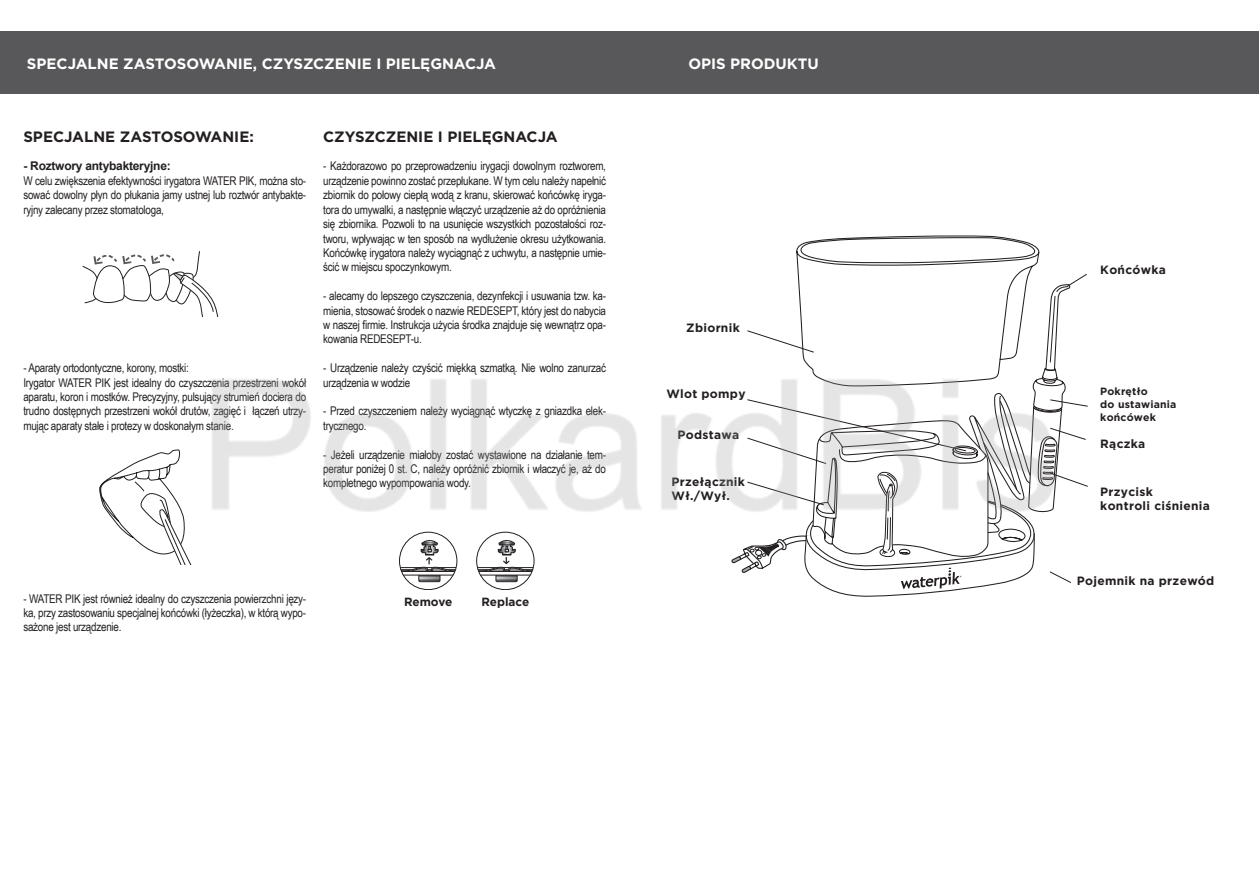
<style>
.page{position:relative;width:1259px;height:893px;background:#fff}
.page>*{position:absolute;margin:0;border:0;box-sizing:border-box;transform-origin:0 0}
.t1{font:700 15px "Gotham";color:#fff}
.t2{font:700 15px "Gotham";color:#231f20}
.t3{font:12px/14.4px "Arial Narrow";letter-spacing:-.02em;color:#231f20;text-align:justify}
.t4{font:700 12px/14.4px "Gotham";letter-spacing:.025em;color:#231f20}
.t5{font:700 12px "Arial";letter-spacing:-.02em;color:#231f20}
.t6{font:700 11.85px "Gotham";color:#231f20}
.t7{font:700 10.5px/12.6px "Gotham";letter-spacing:.02em;color:#231f20}
</style>
<div class="page">
<div style="left:0;top:31px;width:1259px;height:63px;background:#58585a"></div>
<svg style="left:796px;top:235px;width:244px;height:38px"></svg>
<svg style="left:731px;top:273px;width:357px;height:324px"></svg>
<svg style="left:83px;top:251px;width:136px;height:66px"></svg>
<svg style="left:99px;top:450px;width:92px;height:114px"></svg>
<svg style="left:476px;top:547px;width:58px;height:35px"></svg>
<div style="left:476px;top:532px;width:58px;height:58px;border:1px solid #231f20;border-radius:50%"></div>
<svg style="left:399px;top:547px;width:58px;height:35px"></svg>
<div style="left:399px;top:532px;width:58px;height:58px;border:1px solid #231f20;border-radius:50%"></div>
<img style="left:212px;top:346px;width:848px;height:201px">
<p class="t1" style="left:27px;top:54px;width:471px">SPECJALNE ZASTOSOWANIE, CZYSZCZENIE I PIELĘGNACJA</p>
<p class="t1" style="left:688px;top:54px;width:132px">OPIS PRODUKTU</p>
<p class="t2" style="left:23px;top:126px;width:232px">SPECJALNE ZASTOSOWANIE:</p>
<p class="t5" style="left:23px;top:158px;width:149px">- Roztwory antybakteryjne:</p>
<p class="t3" style="left:23px;top:173px;width:284px">W celu zwiększenia efektywności irygatora WATER PIK, można sto&shy;sować dowolny płyn do płukania jamy ustnej lub roztwór antybakte&shy;ryjny zalecany przez stomatologa,</p>
<p class="t3" style="left:23px;top:360px;width:284px;text-align:left">- Aparaty ortodontyczne, korony, mostki:<br>Irygator WATER PIK jest idealny do czyszczenia przestrzeni wokół aparatu, koron i mostków. Precyzyjny, pulsujący strumień dociera do trudno dostępnych przestrzeni wokół drutów, zagięć i łączeń utrzy&shy;mując aparaty stałe i protezy w doskonałym stanie.</p>
<p class="t2" style="left:323px;top:126px;width:236px">CZYSZCZENIE I PIELĘGNACJA</p>
<p class="t3" style="left:323px;top:159px;width:284px">- Każdorazowo po przeprowadzeniu irygacji dowolnym roztworem, urządzenie powinno zostać przepłukane. W tym celu należy napełnić zbiornik do połowy ciepłą wodą z kranu, skierować końcówkę iryga&shy;tora do umywalki, a następnie włączyć urządzenie aż do opróżnienia się zbiornika. Pozwoli to na usunięcie wszystkich pozostałości roz&shy;tworu, wpływając w ten sposób na wydłużenie okresu użytkowania.<br>Końcówkę irygatora należy wyciągnąć z uchwytu, a następnie umie&shy;ścić w miejscu spoczynkowym.</p>
<p class="t3" style="left:323px;top:288px;width:284px">- alecamy do lepszego czyszczenia, dezynfekcji i usuwania tzw. ka&shy;mienia, stosować środek o nazwie REDESEPT, który jest do nabycia w naszej firmie. Instrukcja użycia środka znajduje się wewnątrz opa&shy;kowania REDESEPT-u.</p>
<p class="t3" style="left:323px;top:360px;width:284px">- Urządzenie należy czyścić miękką szmatką. Nie wolno zanurzać urządzenia w wodzie</p>
<p class="t3" style="left:323px;top:403px;width:284px">- Przed czyszczeniem należy wyciągnąć wtyczkę z gniazdka elek&shy;trycznego.</p>
<p class="t3" style="left:323px;top:447px;width:284px">- Jeżeli urządzenie miałoby zostać wystawione na działanie tem&shy;peratur poniżej 0 st. C, należy opróżnić zbiornik i właczyć je, aż do kompletnego wypompowania wody.</p>
<p class="t6" style="left:504px;top:403px;width:50px">Remove</p>
<p class="t6" style="left:581px;top:403px;width:49px">Replace</p>
<p class="t3" style="left:23px;top:591px;width:284px">- WATER PIK jest również idealny do czyszczenia powierzchni języ&shy;ka, przy zastosowaniu specjalnej końcówki (łyżeczka), w którą wypo&shy;sażone jest urządzenie.</p>
<p class="t6" style="left:404px;top:593px;width:50px">Remove</p>
<p class="t6" style="left:481px;top:593px;width:49px">Replace</p>
<p class="t4" style="left:686px;top:320px;width:55px">Zbiornik</p>
<p class="t4" style="left:666px;top:386px;width:81px">Wlot pompy</p>
<p class="t4" style="left:677px;top:428px;width:63px">Podstawa</p>
<p class="t4" style="left:671px;top:474px;width:75px">Przełącznik<br>Wł./Wył.</p>
<p class="t4" style="left:1100px;top:262px;width:67px">Końcówka</p>
<p class="t7" style="left:1100px;top:385px;width:78px">Pokrętło<br>do ustawiania końcówek</p>
<p class="t4" style="left:1100px;top:437px;width:47px">Rączka</p>
<p class="t4" style="left:1100px;top:485px;width:111px">Przycisk<br>kontroli ciśnienia</p>
<p class="t4" style="left:1077px;top:574px;width:139px">Pojemnik na przewód</p>
</div>
